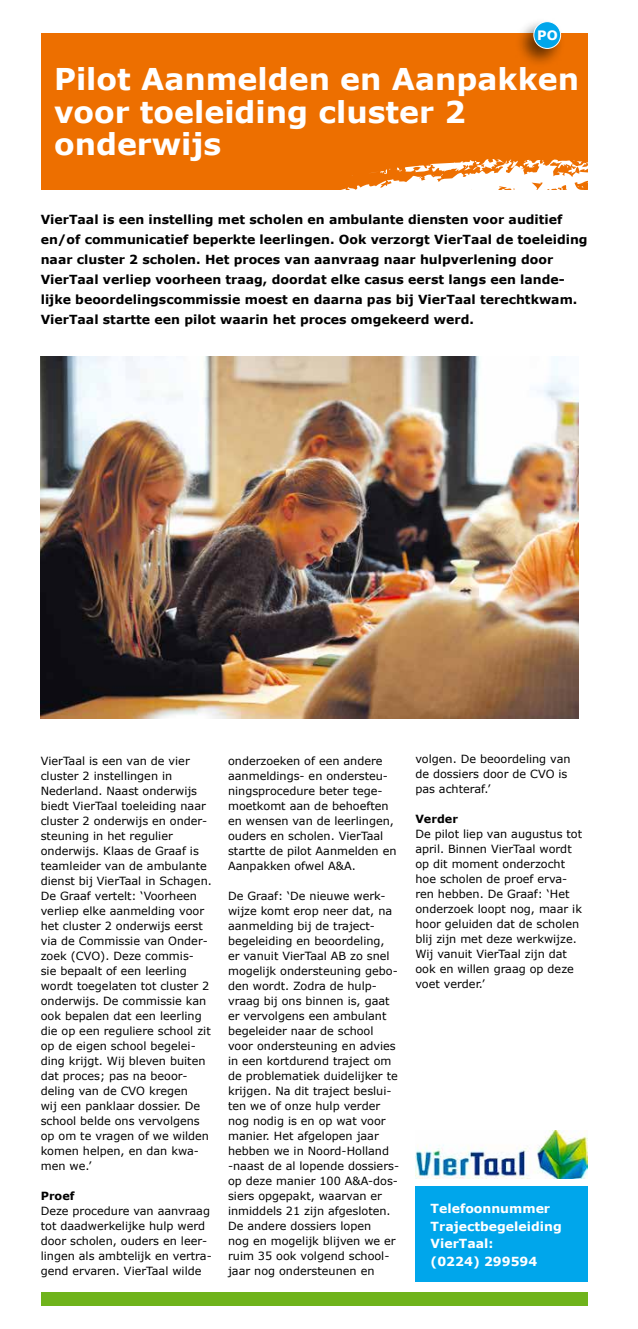
<style>
.page{position:relative;width:638px;height:1329px;background:#fff}
.page>*{position:absolute;margin:0;border:0;box-sizing:border-box;transform-origin:0 0}
.t1{font:700 30px/32.5px "Verdana";color:#fff}
.t2{font:700 13px "Verdana";color:#fff}
.t3{font:700 12.5px/20px "Verdana";color:#000}
.t4{font:700 12.5px/17.5px "Verdana";color:#fff}
.t5{font:11.25px/15px "Verdana";color:#000}
.t6{font:700 11.25px "Verdana";color:#000}
</style>
<div class="page">
<div style="left:41px;top:33px;width:547px;height:157px;background:#ed6f00"></div>
<svg style="left:341px;top:159px;width:247px;height:31px"></svg>
<div style="left:41px;top:1292px;width:546px;height:14px;background:#6fb31b"></div>
<div style="left:515px;top:18px;width:50px;height:50px;background:#000;opacity:.55"></div>
<div style="left:534px;top:22px;width:26px;height:26px;background:#00a6eb;border-radius:50%"></div>
<div style="left:533px;top:21px;width:28px;height:28px;border:1px solid #fff;border-radius:50%"></div>
<img style="left:415px;top:1130px;width:173px;height:48px">
<div style="left:415px;top:1186px;width:173px;height:95px;background:#00a6eb"></div>
<img style="left:41px;top:356px;width:537px;height:363px">
<p class="t2" style="left:537px;top:27px;width:22px">PO</p>
<h1 class="t1" style="left:54px;top:63px;width:526px">Pilot Aanmelden en Aanpakken voor toeleiding cluster 2 onderwijs</h1>
<p class="t3" style="left:41px;top:209px;width:548px">VierTaal is een instelling met scholen en ambulante diensten voor auditief en/of communicatief beperkte leerlingen. Ook verzorgt VierTaal de toeleiding naar cluster 2 scholen. Het proces van aanvraag naar hulpverlening door VierTaal verliep voorheen traag, doordat elke casus eerst langs een lande&shy;lijke beoordelingscommissie moest en daarna pas bij VierTaal terechtkwam.<br>VierTaal startte een pilot waarin het proces omgekeerd werd.</p>
<p class="t5" style="left:41px;top:754px;width:173px">VierTaal is een van de vier cluster 2 instellingen in<br>Nederland. Naast onderwijs biedt VierTaal toeleiding naar cluster 2 onderwijs en onder&shy;steuning in het regulier onderwijs. Klaas de Graaf is teamleider van de ambulante dienst bij VierTaal in Schagen.<br>De Graaf vertelt: ‘Voorheen verliep elke aanmelding voor het cluster 2 onderwijs eerst via de Commissie van Onder&shy;zoek (CVO). Deze commis&shy;sie bepaalt of een leerling wordt toegelaten tot cluster 2 onderwijs. De commissie kan ook bepalen dat een leerling die op een reguliere school zit op de eigen school begelei&shy;ding krijgt. Wij bleven buiten dat proces; pas na beoor&shy;deling van de CVO kregen<br>wij een panklaar dossier. De school belde ons vervolgens op om te vragen of we wilden komen helpen, en dan kwa&shy;men we.’</p>
<p class="t6" style="left:41px;top:1189px;width:35px">Proef</p>
<p class="t5" style="left:41px;top:1204px;width:172px">Deze procedure van aanvraag tot daadwerkelijke hulp werd door scholen, ouders en leer&shy;lingen als ambtelijk en vertra&shy;gend ervaren. VierTaal wilde</p>
<p class="t5" style="left:228px;top:754px;width:170px">onderzoeken of een andere aanmeldings- en ondersteu&shy;ningsprocedure beter tege&shy;moetkomt aan de behoeften en wensen van de leerlingen, ouders en scholen. VierTaal startte de pilot Aanmelden en<br>Aanpakken ofwel A&amp;A.</p>
<p class="t5" style="left:228px;top:889px;width:173px">De Graaf: ‘De nieuwe werk&shy;wijze komt erop neer dat, na aanmelding bij de traject&shy;begeleiding en beoordeling,<br>er vanuit VierTaal AB zo snel mogelijk ondersteuning gebo&shy;den wordt. Zodra de hulp&shy;vraag bij ons binnen is, gaat er vervolgens een ambulant begeleider naar de school voor ondersteuning en advies in een kortdurend traject om de problematiek duidelijker te krijgen. Na dit traject beslui&shy;ten we of onze hulp verder nog nodig is en op wat voor manier. Het afgelopen jaar hebben we in Noord-Holland -naast de al lopende dossiers&shy;op deze manier 100 A&amp;A-dos&shy;siers opgepakt, waarvan er inmiddels 21 zijn afgesloten.<br>De andere dossiers lopen<br>nog en mogelijk blijven we er ruim 35 ook volgend school&shy;jaar nog ondersteunen en</p>
<p class="t5" style="left:415px;top:752px;width:157px">volgen. De beoordeling van de dossiers door de CVO is pas achteraf.’</p>
<p class="t6" style="left:415px;top:812px;width:44px">Verder</p>
<p class="t5" style="left:415px;top:827px;width:168px">De pilot liep van augustus tot april. Binnen VierTaal wordt op dit moment onderzocht hoe scholen de proef erva&shy;ren hebben. De Graaf: ‘Het onderzoek loopt nog, maar ik hoor geluiden dat de scholen blij zijn met deze werkwijze.<br>Wij vanuit VierTaal zijn dat ook en willen graag op deze voet verder.’</p>
<p class="t4" style="left:431px;top:1200px;width:133px">Telefoonnummer<br>Trajectbegeleiding<br>VierTaal:<br>(0224) 299594</p>
</div>
